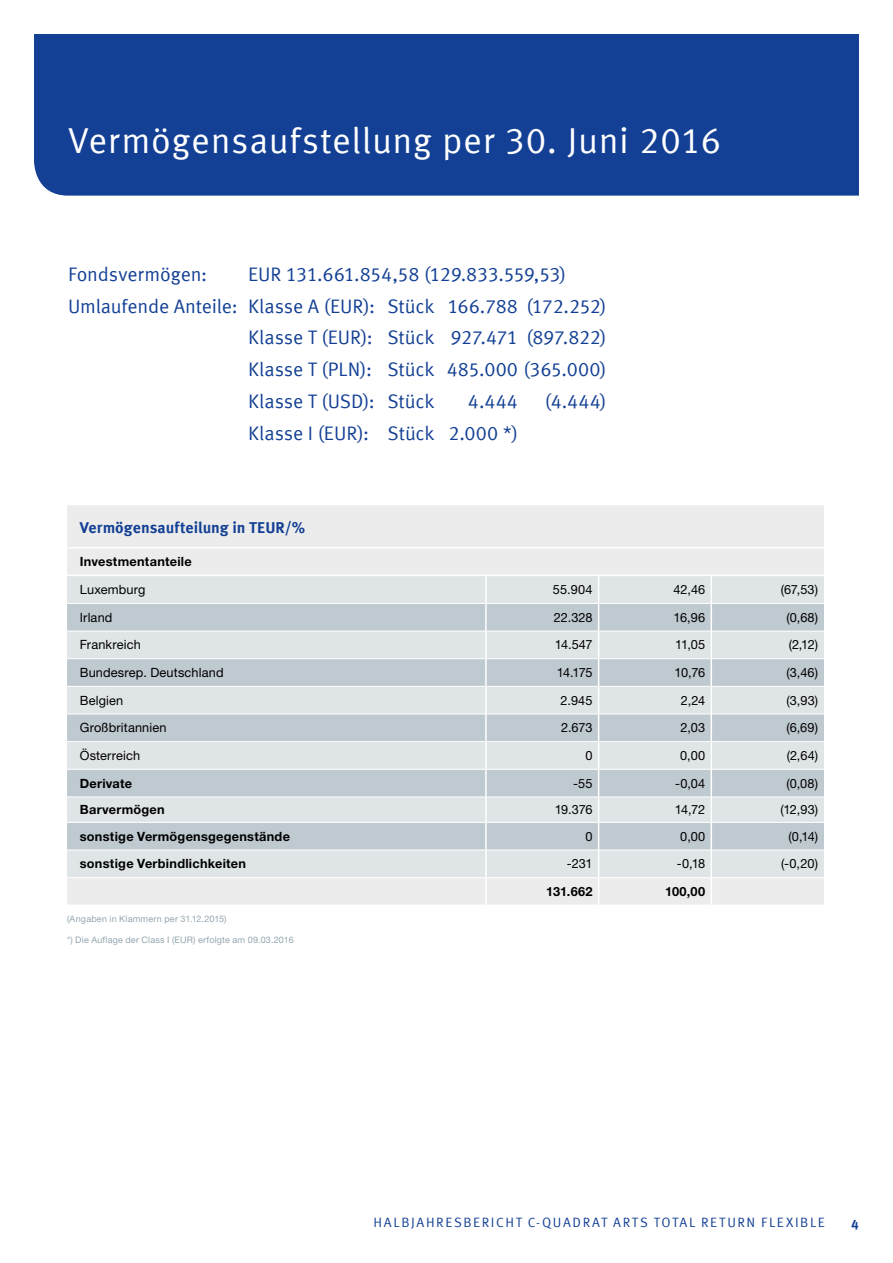
<style>
.page{position:relative;width:893px;height:1263px;background:#fff}
.page>*{position:absolute;margin:0;border:0;box-sizing:border-box;transform-origin:0 0}
.t1{font:36px "Meta Offc Pro Norm";letter-spacing:.015em;color:#fff}
.t2{font:19.5px "Meta Offc Pro Norm";letter-spacing:-.01em;color:#134094}
.t3{font:19.5px "Meta Offc Pro Norm";letter-spacing:-.03em;color:#134094}
.t4{font:700 15.75px "Meta Offc Pro";color:#134094}
.t5{font:13.5px "Meta Offc Pro Norm";letter-spacing:.12em;color:#134094}
.t6{font:700 13.5px "Meta Offc Pro";color:#134094}
.t7{font:12.75px "Helvetica Neue LTW1 G";letter-spacing:.01em;color:#000}
.t8{font:700 12.75px "Helvetica Neue LTW1 G";letter-spacing:.02em;color:#000}
.t9{font:9px "Helvetica Neue LTW1 G";letter-spacing:.025em;color:#94a5b0}
</style>
<div class="page">
<div style="left:34px;top:34px;width:825px;height:162px;background:#134094"></div>
<div style="left:67px;top:505px;width:757px;height:399px;background:#ececed"></div>
<div style="left:67px;top:576px;width:757px;height:301px;background:#dfe4e7"></div>
<svg style="left:67px;top:604px;width:757px;height:246px;background:#cdd5da"></svg>
<hr style="left:67px;top:547px;width:419px;height:1px;background:#fff">
<hr style="left:486px;top:547px;width:113px;height:1px;background:#fff">
<hr style="left:599px;top:547px;width:112px;height:1px;background:#fff">
<hr style="left:711px;top:547px;width:113px;height:1px;background:#fff">
<hr style="left:67px;top:631px;width:418px;height:1px;background:#fff">
<hr style="left:487px;top:631px;width:111px;height:1px;background:#fff">
<hr style="left:599px;top:631px;width:111px;height:1px;background:#fff">
<hr style="left:712px;top:631px;width:112px;height:1px;background:#fff">
<hr style="left:67px;top:603px;width:418px;height:1px;background:#fff">
<hr style="left:487px;top:603px;width:111px;height:1px;background:#fff">
<hr style="left:599px;top:603px;width:111px;height:1px;background:#fff">
<hr style="left:712px;top:603px;width:112px;height:1px;background:#fff">
<hr style="left:67px;top:658px;width:418px;height:1px;background:#fff">
<hr style="left:487px;top:658px;width:111px;height:1px;background:#fff">
<hr style="left:599px;top:658px;width:111px;height:1px;background:#fff">
<hr style="left:712px;top:658px;width:112px;height:1px;background:#fff">
<hr style="left:67px;top:686px;width:418px;height:1px;background:#fff">
<hr style="left:487px;top:686px;width:111px;height:1px;background:#fff">
<hr style="left:599px;top:686px;width:111px;height:1px;background:#fff">
<hr style="left:712px;top:686px;width:112px;height:1px;background:#fff">
<hr style="left:67px;top:714px;width:418px;height:1px;background:#fff">
<hr style="left:487px;top:714px;width:111px;height:1px;background:#fff">
<hr style="left:599px;top:714px;width:111px;height:1px;background:#fff">
<hr style="left:712px;top:714px;width:112px;height:1px;background:#fff">
<hr style="left:67px;top:741px;width:418px;height:1px;background:#fff">
<hr style="left:487px;top:741px;width:111px;height:1px;background:#fff">
<hr style="left:599px;top:741px;width:111px;height:1px;background:#fff">
<hr style="left:712px;top:741px;width:112px;height:1px;background:#fff">
<hr style="left:67px;top:769px;width:418px;height:1px;background:#fff">
<hr style="left:487px;top:769px;width:111px;height:1px;background:#fff">
<hr style="left:599px;top:769px;width:111px;height:1px;background:#fff">
<hr style="left:712px;top:769px;width:112px;height:1px;background:#fff">
<hr style="left:67px;top:796px;width:418px;height:1px;background:#fff">
<hr style="left:487px;top:796px;width:111px;height:1px;background:#fff">
<hr style="left:599px;top:796px;width:111px;height:1px;background:#fff">
<hr style="left:712px;top:796px;width:112px;height:1px;background:#fff">
<hr style="left:67px;top:822px;width:418px;height:1px;background:#fff">
<hr style="left:487px;top:822px;width:111px;height:1px;background:#fff">
<hr style="left:599px;top:822px;width:111px;height:1px;background:#fff">
<hr style="left:712px;top:822px;width:112px;height:1px;background:#fff">
<hr style="left:67px;top:850px;width:418px;height:1px;background:#fff">
<hr style="left:487px;top:850px;width:111px;height:1px;background:#fff">
<hr style="left:599px;top:850px;width:111px;height:1px;background:#fff">
<hr style="left:712px;top:850px;width:112px;height:1px;background:#fff">
<hr style="left:67px;top:877px;width:418px;height:1px;background:#fff">
<hr style="left:487px;top:877px;width:111px;height:1px;background:#fff">
<hr style="left:599px;top:877px;width:111px;height:1px;background:#fff">
<hr style="left:712px;top:877px;width:112px;height:1px;background:#fff">
<hr style="left:67px;top:575px;width:419px;height:1px;background:#fff">
<hr style="left:486px;top:575px;width:113px;height:1px;background:#fff">
<hr style="left:711px;top:575px;width:113px;height:1px;background:#fff">
<hr style="left:485px;top:576px;width:2px;height:27px;background:#fff">
<hr style="left:485px;top:603px;width:2px;height:28px;background:#fff">
<hr style="left:485px;top:631px;width:2px;height:28px;background:#fff">
<hr style="left:485px;top:659px;width:2px;height:27px;background:#fff">
<hr style="left:485px;top:686px;width:2px;height:28px;background:#fff">
<hr style="left:485px;top:714px;width:2px;height:28px;background:#fff">
<hr style="left:485px;top:742px;width:2px;height:27px;background:#fff">
<hr style="left:485px;top:769px;width:2px;height:28px;background:#fff">
<hr style="left:485px;top:797px;width:2px;height:25px;background:#fff">
<hr style="left:485px;top:822px;width:2px;height:28px;background:#fff">
<hr style="left:485px;top:850px;width:2px;height:28px;background:#fff">
<hr style="left:485px;top:878px;width:2px;height:26px;background:#fff">
<hr style="left:599px;top:575px;width:112px;height:1px;background:#fff">
<hr style="left:710px;top:576px;width:2px;height:27px;background:#fff">
<hr style="left:710px;top:603px;width:2px;height:28px;background:#fff">
<hr style="left:710px;top:631px;width:2px;height:28px;background:#fff">
<hr style="left:710px;top:659px;width:2px;height:27px;background:#fff">
<hr style="left:710px;top:769px;width:2px;height:28px;background:#fff">
<hr style="left:710px;top:797px;width:2px;height:25px;background:#fff">
<hr style="left:710px;top:822px;width:2px;height:28px;background:#fff">
<hr style="left:710px;top:850px;width:2px;height:28px;background:#fff">
<hr style="left:710px;top:878px;width:2px;height:26px;background:#fff">
<hr style="left:710px;top:686px;width:2px;height:28px;background:#fff">
<hr style="left:710px;top:714px;width:2px;height:28px;background:#fff">
<svg style="left:598px;top:576px;width:1px;height:328px"></svg>
<hr style="left:710px;top:742px;width:2px;height:27px;background:#fff">
<h1 class="t1" style="left:68px;top:113px;width:654px">Vermögensaufstellung per 30. Juni 2016</h1>
<h2 class="t2" style="left:68px;top:259px;width:141px">Fondsvermögen:</h2>
<h2 class="t3" style="left:248px;top:259px;width:320px">EUR 131.661.854,58 (129.833.559,53)</h2>
<h2 class="t2" style="left:68px;top:291px;width:540px">Umlaufende Anteile: Klasse A (EUR): Stück 166.788 (172.252)</h2>
<h2 class="t2" style="left:248px;top:323px;width:360px">Klasse T (EUR): Stück 927.471 (897.822)</h2>
<h2 class="t2" style="left:248px;top:355px;width:360px">Klasse T (PLN): Stück 485.000 (365.000)</h2>
<h2 class="t2" style="left:248px;top:387px;width:188px">Klasse T (USD): Stück</h2>
<h2 class="t2" style="left:468px;top:387px;width:52px">4.444</h2>
<h2 class="t2" style="left:545px;top:387px;width:63px">(4.444)</h2>
<h2 class="t2" style="left:248px;top:419px;width:271px">Klasse I (EUR): Stück 2.000 *)</h2>
<p class="t4" style="left:80px;top:515px;width:227px">Vermögensaufteilung in TEUR/%</p>
<p class="t8" style="left:80px;top:554px;width:113px">Investmentanteile</p>
<p class="t7" style="left:80px;top:582px;width:67px">Luxemburg</p>
<p class="t7" style="left:553px;top:582px;width:41px">55.904</p>
<p class="t7" style="left:674px;top:582px;width:33px">42,46</p>
<p class="t7" style="left:781px;top:582px;width:39px">(67,53)</p>
<p class="t7" style="left:80px;top:609px;width:34px">Irland</p>
<p class="t7" style="left:554px;top:609px;width:40px">22.328</p>
<p class="t7" style="left:674px;top:609px;width:33px">16,96</p>
<p class="t7" style="left:786px;top:609px;width:33px">(0,68)</p>
<p class="t7" style="left:80px;top:637px;width:63px">Frankreich</p>
<p class="t7" style="left:555px;top:637px;width:39px">14.547</p>
<p class="t7" style="left:675px;top:637px;width:32px">11,05</p>
<p class="t7" style="left:789px;top:637px;width:31px">(2,12)</p>
<p class="t7" style="left:80px;top:665px;width:145px">Bundesrep. Deutschland</p>
<p class="t7" style="left:557px;top:665px;width:37px">14.175</p>
<p class="t7" style="left:675px;top:665px;width:32px">10,76</p>
<p class="t7" style="left:786px;top:665px;width:33px">(3,46)</p>
<p class="t7" style="left:80px;top:692px;width:45px">Belgien</p>
<p class="t7" style="left:561px;top:692px;width:34px">2.945</p>
<p class="t7" style="left:681px;top:692px;width:26px">2,24</p>
<p class="t7" style="left:786px;top:692px;width:33px">(3,93)</p>
<p class="t7" style="left:80px;top:720px;width:88px">Großbritannien</p>
<p class="t7" style="left:561px;top:720px;width:33px">2.673</p>
<p class="t7" style="left:680px;top:720px;width:26px">2,03</p>
<p class="t7" style="left:786px;top:720px;width:33px">(6,69)</p>
<p class="t7" style="left:80px;top:748px;width:62px">Österreich</p>
<p class="t7" style="left:585px;top:748px;width:9px">0</p>
<p class="t7" style="left:680px;top:748px;width:27px">0,00</p>
<p class="t7" style="left:787px;top:748px;width:33px">(2,64)</p>
<p class="t8" style="left:80px;top:775px;width:54px">Derivate</p>
<p class="t7" style="left:573px;top:775px;width:21px">-55</p>
<p class="t7" style="left:675px;top:775px;width:32px">-0,04</p>
<p class="t7" style="left:786px;top:775px;width:33px">(0,08)</p>
<p class="t8" style="left:80px;top:802px;width:86px">Barvermögen</p>
<p class="t7" style="left:555px;top:802px;width:39px">19.376</p>
<p class="t7" style="left:675px;top:802px;width:32px">14,72</p>
<p class="t7" style="left:780px;top:802px;width:39px">(12,93)</p>
<p class="t8" style="left:80px;top:828px;width:212px">sonstige Vermögensgegenstände</p>
<p class="t7" style="left:586px;top:828px;width:9px">0</p>
<p class="t7" style="left:680px;top:828px;width:27px">0,00</p>
<p class="t7" style="left:789px;top:828px;width:31px">(0,14)</p>
<p class="t8" style="left:80px;top:856px;width:168px">sonstige Verbindlichkeiten</p>
<p class="t7" style="left:567px;top:856px;width:27px">-231</p>
<p class="t7" style="left:677px;top:856px;width:30px">-0,18</p>
<p class="t7" style="left:781px;top:856px;width:38px">(-0,20)</p>
<p class="t8" style="left:546px;top:884px;width:48px">131.662</p>
<p class="t8" style="left:665px;top:884px;width:42px">100,00</p>
<p class="t9" style="left:67px;top:913px;width:161px">(Angaben in Klammern per 31.12.2015)</p>
<p class="t9" style="left:67px;top:934px;width:228px">*) Die Auflage der Class I (EUR) erfolgte am 09.03.2016</p>
<p class="t5" style="left:374px;top:1211px;width:298px">HALBJAHRESBERICHT C-QUADRAT ARTS Total</p>
<p class="t5" style="left:701px;top:1211px;width:19px">Retur</p>
<p class="t5" style="left:747px;top:1211px;width:57px">n Fle xible</p>
<p class="t6" style="left:851px;top:1214px;width:9px">4</p>
</div>
